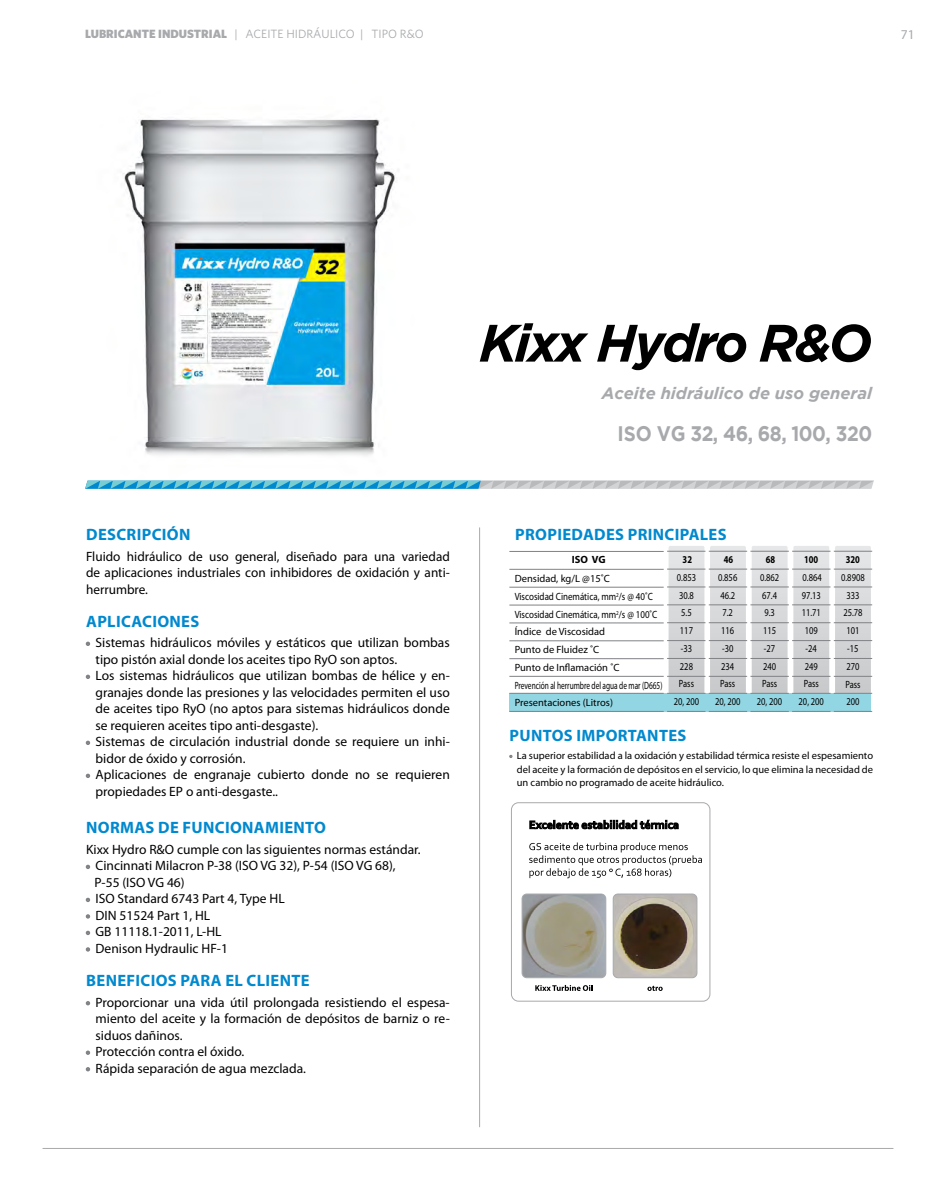
<style>
.page{position:relative;width:936px;height:1191px;background:#fff}
.page>*{position:absolute;margin:0;border:0;box-sizing:border-box;transform-origin:0 0}
.t1{font:italic 700 52.5px "Gotham";letter-spacing:-.05em;color:#000}
.t2{font:700 21px "Gotham";letter-spacing:-.025em;color:#a7a9ac;scale:.9 1}
.t3{font:700 16.5px "Myriad Pro";letter-spacing:.02em;color:#0089cf}
.t4{font:italic 700 16.5px "Gotham";color:#a7a9ac}
.t5{font:13.5px/16.5px "Myriad Pro";color:#000}
.t6{font:13.5px "Myriad Pro";color:#a7a9ac}
.t7{font:12px "Whitney";color:#a7a9ac}
.t8{font:10.5px/17.7px "Myriad Pro";color:#000;text-align:justify}
.t9{font:10.5px/17.7px "Myriad Pro";color:#000;text-align:center;scale:.81 1}
.t10{font:700 10.5px "Myriad Pro";color:#000;scale:.81 1}
.t11{font:700 10.5px "Myriad Pro";color:#000}
.s1{font-weight:900}
.s2{color:#808285}
</style>
<div class="page">
<img style="left:123px;top:119px;width:276px;height:337px">
<hr style="left:479px;top:527px;width:1px;height:600px;background:#a7a9ac">
<div style="left:509px;top:693px;width:362px;height:19px;background:#92d6e3"></div>
<svg style="left:668px;top:546px;width:36px;height:147px;background:#d5d7d8"></svg>
<svg style="left:710px;top:546px;width:35px;height:147px;background:#d5d6d8"></svg>
<svg style="left:751px;top:546px;width:36px;height:147px;background:#d6d7d8"></svg>
<svg style="left:793px;top:546px;width:36px;height:147px;background:#d5d6d8"></svg>
<svg style="left:835px;top:546px;width:35px;height:147px;background:#d5d6d8"></svg>
<hr style="left:509px;top:569px;width:154px;height:1px;background:#808285">
<hr style="left:509px;top:551px;width:154px;height:1px;background:#808285">
<hr style="left:509px;top:587px;width:154px;height:1px;background:#808285">
<hr style="left:509px;top:604px;width:154px;height:1px;background:#808285">
<hr style="left:509px;top:622px;width:154px;height:1px;background:#808285">
<hr style="left:509px;top:640px;width:154px;height:1px;background:#808285">
<hr style="left:509px;top:658px;width:154px;height:1px;background:#808285">
<hr style="left:509px;top:676px;width:154px;height:1px;background:#808285">
<hr style="left:509px;top:693px;width:154px;height:1px;background:#808285">
<hr style="left:509px;top:711px;width:154px;height:1px;background:#808285">
<hr style="left:667px;top:569px;width:38px;height:1px;background:#808285">
<hr style="left:708px;top:569px;width:39px;height:1px;background:#808285">
<hr style="left:750px;top:569px;width:38px;height:1px;background:#808285">
<hr style="left:792px;top:569px;width:38px;height:1px;background:#808285">
<hr style="left:833px;top:569px;width:39px;height:1px;background:#808285">
<hr style="left:667px;top:676px;width:38px;height:1px;background:#808285">
<hr style="left:708px;top:676px;width:39px;height:1px;background:#808285">
<hr style="left:750px;top:676px;width:38px;height:1px;background:#808285">
<hr style="left:792px;top:676px;width:38px;height:1px;background:#808285">
<hr style="left:833px;top:676px;width:39px;height:1px;background:#808285">
<hr style="left:667px;top:693px;width:38px;height:1px;background:#808285">
<hr style="left:708px;top:693px;width:39px;height:1px;background:#808285">
<hr style="left:750px;top:693px;width:38px;height:1px;background:#808285">
<hr style="left:792px;top:693px;width:38px;height:1px;background:#808285">
<hr style="left:833px;top:693px;width:39px;height:1px;background:#808285">
<hr style="left:667px;top:711px;width:38px;height:1px;background:#808285">
<hr style="left:708px;top:711px;width:39px;height:1px;background:#808285">
<hr style="left:750px;top:711px;width:38px;height:1px;background:#808285">
<hr style="left:792px;top:711px;width:38px;height:1px;background:#808285">
<hr style="left:833px;top:711px;width:39px;height:1px;background:#808285">
<hr style="left:667px;top:586px;width:38px;height:1px;background:#808285">
<hr style="left:708px;top:586px;width:39px;height:1px;background:#808285">
<hr style="left:750px;top:586px;width:38px;height:1px;background:#808285">
<hr style="left:792px;top:586px;width:38px;height:1px;background:#808285">
<hr style="left:833px;top:586px;width:39px;height:1px;background:#808285">
<hr style="left:667px;top:604px;width:38px;height:1px;background:#808285">
<hr style="left:708px;top:604px;width:39px;height:1px;background:#808285">
<hr style="left:750px;top:604px;width:38px;height:1px;background:#808285">
<hr style="left:792px;top:604px;width:38px;height:1px;background:#808285">
<hr style="left:833px;top:604px;width:39px;height:1px;background:#808285">
<hr style="left:667px;top:622px;width:38px;height:1px;background:#808285">
<hr style="left:708px;top:622px;width:39px;height:1px;background:#808285">
<hr style="left:750px;top:622px;width:38px;height:1px;background:#808285">
<hr style="left:792px;top:622px;width:38px;height:1px;background:#808285">
<hr style="left:833px;top:622px;width:39px;height:1px;background:#808285">
<hr style="left:667px;top:640px;width:38px;height:1px;background:#808285">
<hr style="left:708px;top:640px;width:39px;height:1px;background:#808285">
<hr style="left:750px;top:640px;width:38px;height:1px;background:#808285">
<hr style="left:792px;top:640px;width:38px;height:1px;background:#808285">
<hr style="left:833px;top:640px;width:39px;height:1px;background:#808285">
<hr style="left:667px;top:658px;width:38px;height:1px;background:#808285">
<hr style="left:708px;top:658px;width:39px;height:1px;background:#808285">
<hr style="left:750px;top:658px;width:38px;height:1px;background:#808285">
<hr style="left:792px;top:658px;width:38px;height:1px;background:#808285">
<hr style="left:833px;top:658px;width:39px;height:1px;background:#808285">
<hr style="left:667px;top:551px;width:38px;height:1px;background:#808285">
<hr style="left:708px;top:551px;width:39px;height:1px;background:#808285">
<hr style="left:750px;top:551px;width:38px;height:1px;background:#808285">
<hr style="left:792px;top:551px;width:38px;height:1px;background:#808285">
<hr style="left:833px;top:551px;width:39px;height:1px;background:#808285">
<hr style="left:43px;top:1148px;width:850px;height:1px;background:#a7a9ac">
<svg style="left:85px;top:480px;width:789px;height:9px;background:#87bccf"></svg>
<img style="left:522px;top:895px;width:82px;height:82px">
<div style="left:522px;top:893px;width:84px;height:85px;border:1px solid #a7a9ac;border-radius:5px"></div>
<div style="left:511px;top:802px;width:199px;height:199px;border:1px solid #a7a9ac;border-radius:7px"></div>
<svg style="left:535px;top:985px;width:57px;height:6px"></svg>
<img style="left:613px;top:895px;width:84px;height:82px">
<div style="left:613px;top:893px;width:84px;height:85px;border:1px solid #a7a9ac;border-radius:5px"></div>
<svg style="left:647px;top:985px;width:15px;height:6px"></svg>
<svg style="left:529px;top:820px;width:149px;height:9px"></svg>
<svg style="left:529px;top:842px;width:173px;height:36px"></svg>
<p class="t7" style="left:85px;top:27px;width:340px"><span class="s1">LUBRICANTE INDUSTRIAL</span> | ACEITE HIDRÁULICO | TIPO R&amp;O</p>
<p class="t6" style="left:900px;top:26px;width:15px">71</p>
<h1 class="t1" style="left:479px;top:313px;width:394px">Kixx Hydro R&amp;O</h1>
<p class="t4" style="left:602px;top:384px;width:272px">Aceite hidráulico de uso general</p>
<h2 class="t2" style="left:617px;top:421px;width:284px">ISO VG 32, 46, 68, 100, 320</h2>
<p class="t3" style="left:86px;top:523px;width:106px">DESCRIPCIÓN</p>
<p class="t5" style="left:86px;top:547px;width:365px;text-align:justify">Fluido hidráulico de uso general, diseñado para una variedad de aplicaciones industriales con inhibidores de oxidación y anti&shy;herrumbre.</p>
<p class="t3" style="left:86px;top:610px;width:115px">APLICACIONES</p>
<p class="t5" style="left:96px;top:634px;width:356px;text-indent:-10px"><span class="s2">•</span> Sistemas hidráulicos móviles y estáticos que utilizan bombas tipo pistón axial donde los aceites tipo RyO son aptos.</p>
<p class="t5" style="left:96px;top:667px;width:356px;text-align:justify;text-indent:-10px"><span class="s2">•</span> Los sistemas hidráulicos que utilizan bombas de hélice y en&shy;granajes donde las presiones y las velocidades permiten el uso de aceites tipo RyO (no aptos para sistemas hidráulicos donde se requieren aceites tipo anti-desgaste).</p>
<p class="t5" style="left:96px;top:733px;width:356px;text-indent:-10px"><span class="s2">•</span> Sistemas de circulación industrial donde se requiere un inhi&shy;bidor de óxido y corrosión.</p>
<p class="t5" style="left:96px;top:766px;width:356px;text-indent:-10px"><span class="s2">•</span> Aplicaciones de engranaje cubierto donde no se requieren propiedades EP o anti-desgaste..</p>
<p class="t3" style="left:86px;top:817px;width:241px">NORMAS DE FUNCIONAMIENTO</p>
<p class="t5" style="left:86px;top:841px;width:336px">Kixx Hydro R&amp;O cumple con las siguientes normas estándar.</p>
<p class="t5" style="left:95px;top:857px;width:302px;text-indent:-9px"><span class="s2">•</span> Cincinnati Milacron P-38 (ISO VG 32), P-54 (ISO VG 68),<br>P-55 (ISO VG 46)</p>
<p class="t5" style="left:86px;top:890px;width:200px"><span class="s2">•</span> ISO Standard 6743 Part 4, Type HL</p>
<p class="t5" style="left:86px;top:907px;width:126px"><span class="s2">•</span> DIN 51524 Part 1, HL</p>
<p class="t5" style="left:86px;top:923px;width:137px"><span class="s2">•</span> GB 11118.1-2011, L-HL</p>
<p class="t5" style="left:86px;top:940px;width:143px"><span class="s2">•</span> Denison Hydraulic HF-1</p>
<p class="t3" style="left:86px;top:969px;width:225px">BENEFICIOS PARA EL CLIENTE</p>
<p class="t5" style="left:96px;top:993px;width:356px;text-align:justify;text-indent:-10px"><span class="s2">•</span> Proporcionar una vida útil prolongada resistiendo el espesa&shy;miento del aceite y la formación de depósitos de barniz o re&shy;siduos dañinos.</p>
<p class="t5" style="left:86px;top:1043px;width:160px"><span class="s2">•</span> Protección contra el óxido.</p>
<p class="t5" style="left:86px;top:1059px;width:221px"><span class="s2">•</span> Rápida separación de agua mezclada.</p>
<p class="t3" style="left:515px;top:523px;width:213px">PROPIEDADES PRINCIPALES</p>
<p class="t11" style="left:571px;top:552px;width:35px">ISO VG</p>
<p class="t8" style="left:514px;top:569px;width:149px;text-align:left">Densidad, kg/L @15˚C<br>Viscosidad Cinemática, mm<sup>2</sup>/s @ 40˚C<br>Viscosidad Cinemática, mm<sup>2</sup>/s @ 100˚C<br>Índice de Viscosidad<br>Punto de Fluidez ˚C<br>Punto de Inflamación ˚C<br>Prevención al herrumbre del agua de mar (D665)<br>Presentaciones (Litros)</p>
<p class="t10" style="left:682px;top:552px;width:13px">32</p>
<p class="t9" style="left:673px;top:568px;width:33px">0.853<br>30.8<br>5.5<br>117 -33<br>228<br>Pass<br>20, 200</p>
<p class="t10" style="left:723px;top:552px;width:13px">46</p>
<p class="t9" style="left:715px;top:568px;width:33px">0.856<br>46.2<br>7.2<br>116 -30<br>234<br>Pass<br>20, 200</p>
<p class="t10" style="left:765px;top:553px;width:13px">68</p>
<p class="t9" style="left:756px;top:568px;width:33px">0.862<br>67.4<br>9.3<br>115 -27<br>240<br>Pass<br>20, 200</p>
<p class="t10" style="left:804px;top:553px;width:19px">100</p>
<p class="t9" style="left:798px;top:568px;width:33px">0.864<br>97.13<br>11.71<br>109 -24<br>249<br>Pass<br>20, 200</p>
<p class="t10" style="left:845px;top:553px;width:19px">320</p>
<p class="t9" style="left:841px;top:568px;width:31px">0.8908<br>333<br>25.78<br>101 -15<br>270<br>Pass<br>200</p>
<p class="t3" style="left:509px;top:725px;width:178px">PUNTOS IMPORTANTES</p>
<p class="t8" style="left:516px;top:748px;width:358px;line-height:13.5px;text-indent:-7px"><span class="s2">•</span> La superior estabilidad a la oxidación y estabilidad térmica resiste el espesamiento del aceite y la formación de depósitos en el servicio, lo que elimina la necesidad de un cambio no programado de aceite hidráulico.</p>
</div>
